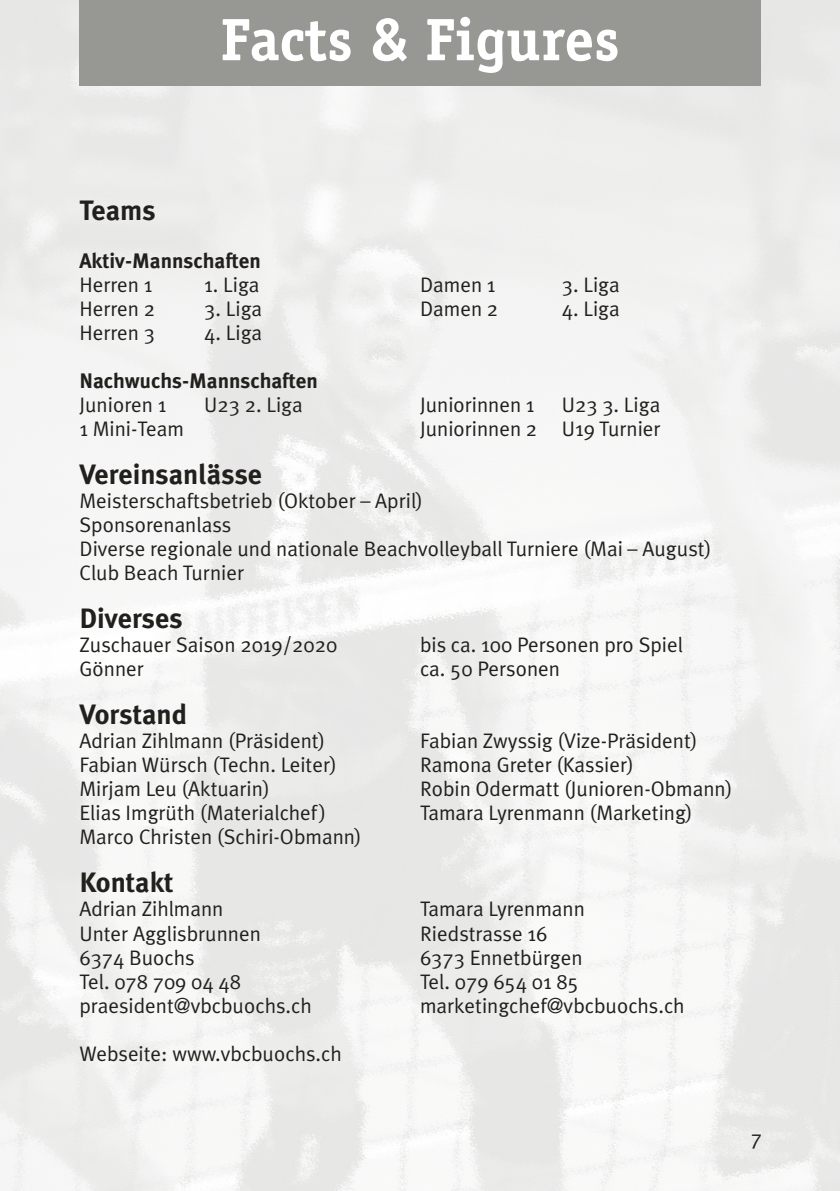
<style>
.page{position:relative;width:840px;height:1191px;background:#fff}
.page>*{position:absolute;margin:0;border:0;box-sizing:border-box;transform-origin:0 0}
.t1{font:700 60px "Officina Serif";color:#fff}
.t2{font:700 28px "Meta Plus";color:#21201c}
.t3{font:21px/24px "Meta Plus Normal";color:#21201c}
.t4{font:700 21px "Meta Plus";color:#21201c}
</style>
<div class="page">
<div style="left:79px;top:0;width:681px;height:85px;background:#979794"></div>
<h1 class="t1" style="left:220px;top:2px;width:400px">Facts &amp; Figures</h1>
<h2 class="t2" style="left:79px;top:194px;width:78px">Teams</h2>
<p class="t4" style="left:79px;top:249px;width:183px">Aktiv-Mannschaften</p>
<p class="t3" style="left:79px;top:273px;width:74px">Herren 1</p>
<p class="t3" style="left:204px;top:273px;width:57px">1. Liga</p>
<p class="t3" style="left:420px;top:273px;width:77px">Damen 1</p>
<p class="t3" style="left:561px;top:273px;width:59px">3. Liga</p>
<p class="t3" style="left:79px;top:297px;width:77px">Herren 2</p>
<p class="t3" style="left:204px;top:297px;width:59px">3. Liga</p>
<p class="t3" style="left:420px;top:297px;width:80px">Damen 2</p>
<p class="t3" style="left:561px;top:297px;width:59px">4. Liga</p>
<p class="t3" style="left:79px;top:321px;width:77px">Herren 3</p>
<p class="t3" style="left:204px;top:321px;width:59px">4. Liga</p>
<p class="t4" style="left:79px;top:369px;width:240px">Nachwuchs-Mannschaften</p>
<p class="t3" style="left:79px;top:393px;width:88px">Junioren 1</p>
<p class="t3" style="left:204px;top:393px;width:100px">U23 2. Liga</p>
<p class="t3" style="left:420px;top:393px;width:116px">Juniorinnen 1</p>
<p class="t3" style="left:561px;top:393px;width:100px">U23 3. Liga</p>
<p class="t3" style="left:79px;top:417px;width:106px">1 Mini-Team</p>
<p class="t3" style="left:420px;top:417px;width:242px">Juniorinnen 2 U19 Turnier</p>
<h2 class="t2" style="left:79px;top:458px;width:184px">Vereinsanlässe</h2>
<p class="t3" style="left:79px;top:489px;width:633px">Meisterschaftsbetrieb (Oktober – April)<br>Sponsorenanlass<br>Diverse regionale und nationale Beachvolleyball Turniere (Mai – August)<br>Club Beach Turnier</p>
<h2 class="t2" style="left:79px;top:602px;width:105px">Diverses</h2>
<p class="t3" style="left:79px;top:633px;width:259px">Zuschauer Saison 2019/2020</p>
<p class="t3" style="left:420px;top:633px;width:264px">bis ca. 100 Personen pro Spiel</p>
<p class="t3" style="left:79px;top:657px;width:66px">Gönner</p>
<p class="t3" style="left:420px;top:657px;width:141px">ca. 50 Personen</p>
<h2 class="t2" style="left:79px;top:698px;width:109px">Vorstand</h2>
<p class="t3" style="left:79px;top:729px;width:247px">Adrian Zihlmann (Präsident)</p>
<p class="t3" style="left:420px;top:729px;width:279px">Fabian Zwyssig (Vize-Präsident)</p>
<p class="t3" style="left:79px;top:753px;width:259px">Fabian Würsch (Techn. Leiter)</p>
<p class="t3" style="left:420px;top:753px;width:215px">Ramona Greter (Kassier)</p>
<p class="t3" style="left:79px;top:777px;width:192px">Mirjam Leu (Aktuarin)</p>
<p class="t3" style="left:420px;top:777px;width:314px">Robin Odermatt (Junioren-Obmann)</p>
<p class="t3" style="left:79px;top:801px;width:248px">Elias Imgrüth (Materialchef)</p>
<p class="t3" style="left:420px;top:801px;width:274px">Tamara Lyrenmann (Marketing)</p>
<p class="t3" style="left:79px;top:825px;width:283px">Marco Christen (Schiri-Obmann)</p>
<h2 class="t2" style="left:79px;top:866px;width:95px">Kontakt</h2>
<p class="t3" style="left:79px;top:897px;width:145px">Adrian Zihlmann</p>
<p class="t3" style="left:420px;top:897px;width:166px">Tamara Lyrenmann</p>
<p class="t3" style="left:79px;top:921px;width:183px">Unter Agglisbrunnen</p>
<p class="t3" style="left:420px;top:921px;width:129px">Riedstrasse 16</p>
<p class="t3" style="left:79px;top:945px;width:117px">6374 Buochs</p>
<p class="t3" style="left:420px;top:945px;width:164px">6373 Ennetbürgen</p>
<p class="t3" style="left:79px;top:969px;width:163px">Tel. 078 709 04 48</p>
<p class="t3" style="left:420px;top:969px;width:160px">Tel. 079 654 01 85</p>
<p class="t3" style="left:79px;top:993px;width:234px">praesident@vbcbuochs.ch</p>
<p class="t3" style="left:420px;top:993px;width:266px">marketingchef@vbcbuochs.ch</p>
<p class="t3" style="left:79px;top:1041px;width:263px">Webseite: www.vbcbuochs.ch</p>
<p class="t3" style="left:750px;top:1125px;width:13px">7</p>
</div>
